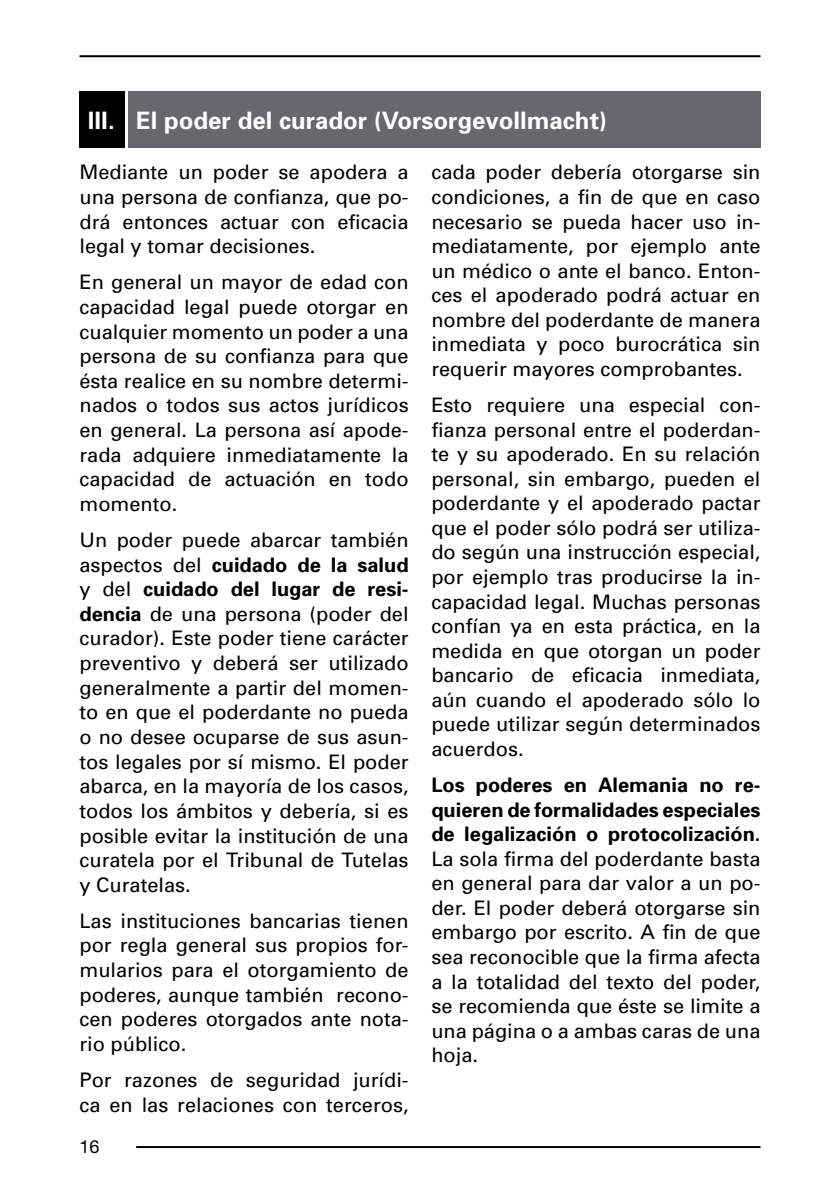
<style>
.page{position:relative;width:840px;height:1191px;background:#fff}
.page>*{position:absolute;margin:0;border:0;box-sizing:border-box;transform-origin:0 0}
.t1{font:700 24px "Univers";color:#fff}
.t2{font:20px/24.6px "Univers";color:#000;text-align:justify}
.t3{font:700 20px/24.6px "Univers";color:#000;text-align:justify}
.t4{font:18px "Helvetica Neue";color:#000}
.s1{font-weight:700}
</style>
<div class="page">
<hr style="left:79px;top:55px;width:681px;height:2px;background:#000">
<hr style="left:136px;top:1146px;width:624px;height:2px;background:#000">
<div style="left:79px;top:91px;width:46px;height:56px;background:#000"></div>
<div style="left:128px;top:91px;width:632px;height:56px;background:#68676c"></div>
<p class="t1" style="left:88px;top:106px;width:520px">III. El poder del curador (Vorsorgevollmacht)</p>
<p class="t2" style="left:79px;top:160px;width:330px">Mediante un poder se apodera a una persona de confianza, que po&shy;drá entonces actuar con eficacia legal y tomar decisiones.</p>
<p class="t2" style="left:79px;top:270px;width:330px">En general un mayor de edad con capacidad legal puede otorgar en cualquier momento un poder a una persona de su confianza para que ésta realice en su nombre determi&shy;nados o todos sus actos jurídicos en general. La persona así apode&shy;rada adquiere inmediatamente la capacidad de actuación en todo momento.</p>
<p class="t2" style="left:79px;top:528px;width:330px">Un poder puede abarcar también aspectos del <span class="s1">cuidado de la salud </span>y del <span class="s1">cuidado del lugar de resi&shy;dencia</span> de una persona (poder del curador). Este poder tiene carácter preventivo y deberá ser utilizado generalmente a partir del momen&shy;to en que el poderdante no pueda o no desee ocuparse de sus asun&shy;tos legales por sí mismo. El poder abarca, en la mayoría de los casos, todos los ámbitos y debería, si es posible evitar la institución de una curatela por el Tribunal de Tutelas y Curatelas.</p>
<p class="t2" style="left:79px;top:908px;width:330px">Las instituciones bancarias tienen por regla general sus propios for&shy;mularios para el otorgamiento de poderes, aunque también recono&shy;cen poderes otorgados ante nota&shy;rio público.</p>
<p class="t2" style="left:79px;top:1067px;width:330px">Por razones de seguridad jurídi&shy;ca en las relaciones con terceros,</p>
<p class="t2" style="left:431px;top:160px;width:330px">cada poder debería otorgarse sin condiciones, a fin de que en caso necesario se pueda hacer uso in&shy;mediatamente, por ejemplo ante un médico o ante el banco. Enton&shy;ces el apoderado podrá actuar en nombre del poderdante de manera inmediata y poco burocrática sin requerir mayores comprobantes.</p>
<p class="t2" style="left:431px;top:393px;width:330px">Esto requiere una especial con&shy;fianza personal entre el poderdan&shy;te y su apoderado. En su relación personal, sin embargo, pueden el poderdante y el apoderado pactar que el poder sólo podrá ser utiliza&shy;do según una instrucción especial, por ejemplo tras producirse la in&shy;capacidad legal. Muchas personas confían ya en esta práctica, en la medida en que otorgan un poder bancario de eficacia inmediata, aún cuando el apoderado sólo lo puede utilizar según determinados acuerdos.</p>
<p class="t3" style="left:431px;top:772px;width:330px">Los poderes en Alemania no re&shy;quieren de formalidades especiales de legalización o protocolización.</p>
<p class="t2" style="left:431px;top:846px;width:330px">La sola firma del poderdante basta en general para dar valor a un po&shy;der. El poder deberá otorgarse sin embargo por escrito. A fin de que sea reconocible que la firma afecta a la totalidad del texto del poder, se recomienda que éste se limite a una página o a ambas caras de una hoja.</p>
<p class="t4" style="left:79px;top:1135px;width:10px">16</p>
</div>
